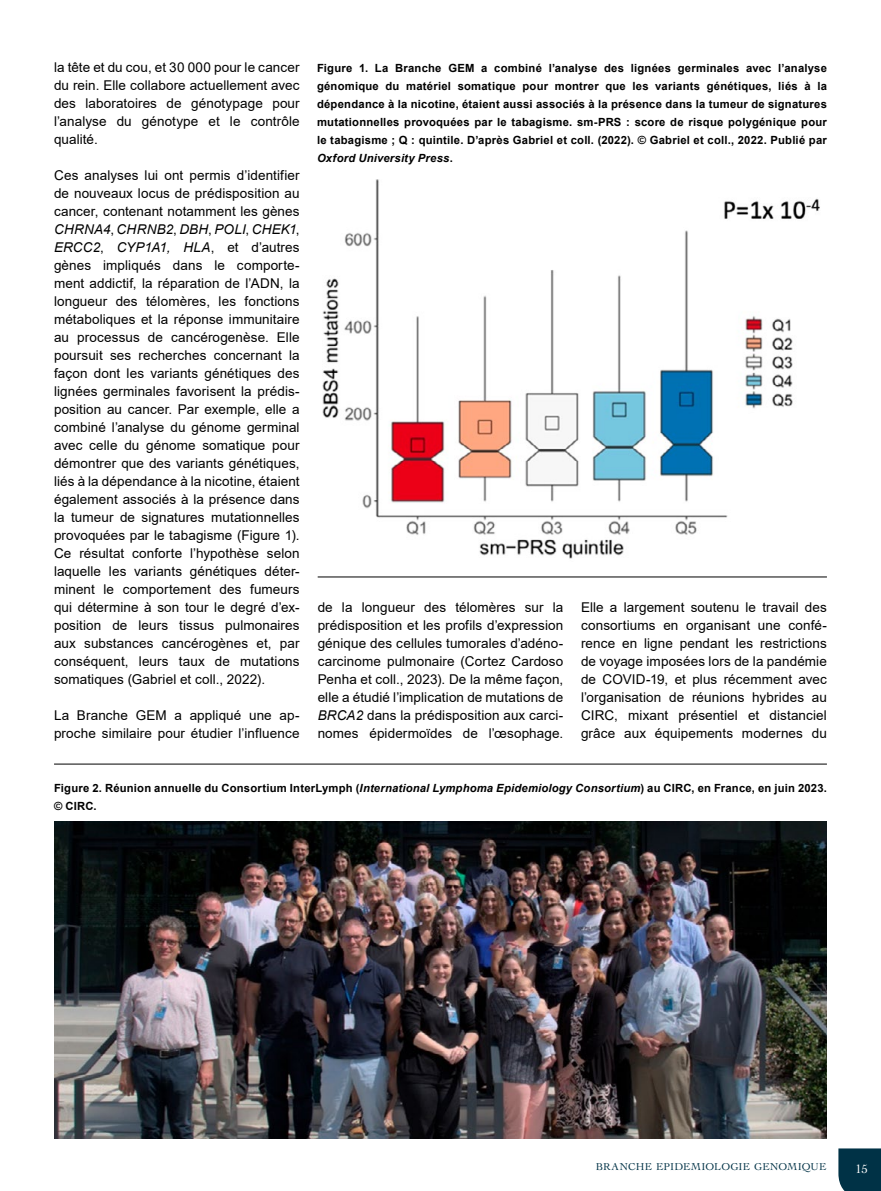
<style>
.page{position:relative;width:881px;height:1191px;background:#fff}
.page>*{position:absolute;margin:0;border:0;box-sizing:border-box;transform-origin:0 0}
.t1{font:13.5px/18px "Arial";letter-spacing:.005em;color:#000;text-align:justify}
.t2{font:12.75px "Cochin LT Std";color:#fff}
.t3{font:700 11.25px/18px "Arial";letter-spacing:.02em;color:#000;text-align:justify}
.t4{font:10.5px "Cochin LT Std";letter-spacing:.015em;color:#003246}
.s1{font-style:italic}
</style>
<div class="page">
<div style="left:838px;top:1148px;width:42px;height:43px;background:#003246"></div>
<img style="left:322px;top:179px;width:498px;height:380px">
<hr style="left:317px;top:576px;width:509px;height:1px;background:#000">
<img style="left:54px;top:821px;width:772px;height:318px">
<hr style="left:54px;top:764px;width:772px;height:1px;background:#000">
<p class="t1" style="left:54px;top:58px;width:247px">la tête et du cou, et 30 000 pour le cancer du rein. Elle collabore actuellement avec des laboratoires de génotypage pour l’analyse du génotype et le contrôle qualité.</p>
<p class="t1" style="left:54px;top:166px;width:247px">Ces analyses lui ont permis d’identifier de nouveaux locus de prédisposition au cancer, contenant notamment les gènes <span class="s1">CHRNA4</span>, <span class="s1">CHRNB2</span>, <span class="s1">DBH</span>, <span class="s1">POLI</span>, <span class="s1">CHEK1</span>, <span class="s1">ERCC2</span>, <span class="s1">CYP1A1, HLA</span>, et d’autres gènes impliqués dans le comporte&shy;ment addictif, la réparation de l’ADN, la longueur des télomères, les fonctions métaboliques et la réponse immunitaire au processus de cancérogenèse. Elle poursuit ses recherches concernant la façon dont les variants génétiques des lignées germinales favorisent la prédis&shy;position au cancer. Par exemple, elle a combiné l’analyse du génome germinal avec celle du génome somatique pour démontrer que des variants génétiques, liés à la dépendance à la nicotine, étaient également associés à la présence dans la tumeur de signatures mutationnelles provoquées par le tabagisme (Figure 1).<br>Ce résultat conforte l’hypothèse selon laquelle les variants génétiques déter&shy;minent le comportement des fumeurs qui détermine à son tour le degré d’ex&shy;position de leurs tissus pulmonaires aux substances cancérogènes et, par conséquent, leurs taux de mutations somatiques (Gabriel et coll., 2022).</p>
<p class="t1" style="left:54px;top:706px;width:247px">La Branche GEM a appliqué une ap&shy;proche similaire pour étudier l’influence</p>
<p class="t3" style="left:317px;top:59px;width:511px">Figure 1. La Branche GEM a combiné l’analyse des lignées germinales avec l’analyse génomique du matériel somatique pour montrer que les variants génétiques, liés à la dépendance à la nicotine, étaient aussi associés à la présence dans la tumeur de signatures mutationnelles provoquées par le tabagisme. sm-PRS : score de risque polygénique pour le tabagisme ; Q : quintile. D’après Gabriel et coll. (2022). © Gabriel et coll., 2022. Publié par <span class="s1">Oxford University Press</span>.</p>
<p class="t1" style="left:317px;top:598px;width:247px">de la longueur des télomères sur la prédisposition et les profils d’expression génique des cellules tumorales d’adéno&shy;carcinome pulmonaire (Cortez Cardoso Penha et coll., 2023). De la même façon, elle a étudié l’implication de mutations de <span class="s1">BRCA2</span> dans la prédisposition aux carci&shy;nomes épidermoïdes de l’œsophage.</p>
<p class="t1" style="left:581px;top:598px;width:247px">Elle a largement soutenu le travail des consortiums en organisant une confé&shy;rence en ligne pendant les restrictions de voyage imposées lors de la pandémie de COVID-19, et plus récemment avec l’organisation de réunions hybrides au CIRC, mixant présentiel et distanciel grâce aux équipements modernes du</p>
<p class="t3" style="left:54px;top:779px;width:774px">Figure 2. Réunion annuelle du Consortium InterLymph (<span class="s1">International Lymphoma Epidemiology Consortium</span>) au CIRC, en France, en juin 2023. © CIRC.</p>
<p class="t4" style="left:595px;top:1161px;width:232px">BRANCHE EPIDEMIOLOGIE GENOMIQUE</p>
<p class="t2" style="left:855px;top:1161px;width:14px">15</p>
</div>
